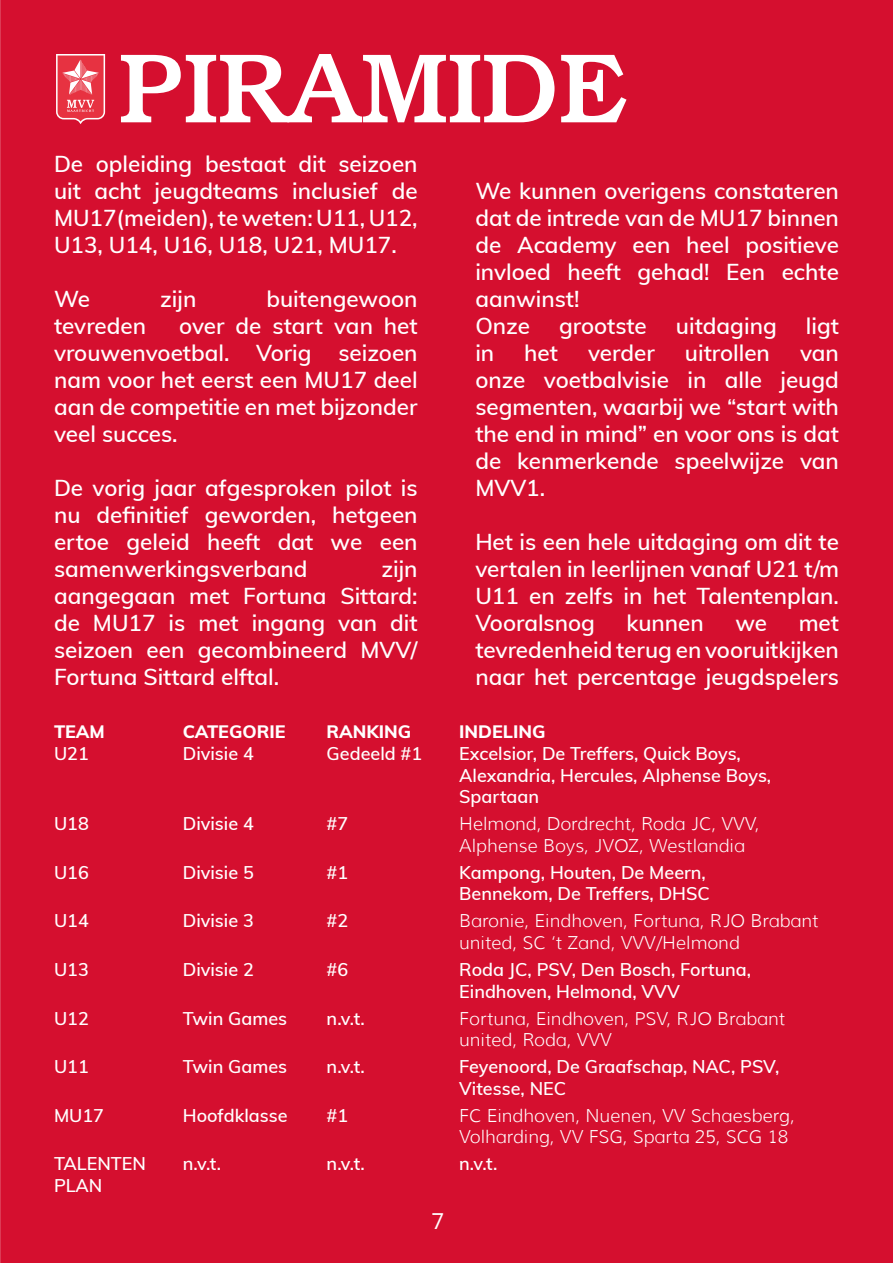
<style>
.page{position:relative;width:893px;height:1263px;background:#fff}
.page>*{position:absolute;margin:0;border:0;box-sizing:border-box;transform-origin:0 0}
.t1{font:500 99px "Bookman Std";color:#fff}
.t2{font:600 22.5px/27px "Muli";color:#fff;text-align:justify}
.t3{font:22.5px "Muli";color:#fff}
.t4{font:600 18px/21.6px "Muli";color:#fff}
.t5{font:300 18px/21.6px "Muli";color:#fff}
.t6{font:800 18px "Muli";color:#fff}
</style>
<div class="page">
<div style="left:1px;top:0;width:892px;height:1263px;background:#d50f2f"></div>
<svg style="left:56px;top:54px;width:49px;height:70px;background:#eb5e6b"></svg>
<svg style="left:0;top:0;width:1px;height:1263px"></svg>
<h1 class="t1" style="left:118px;top:30px;width:513px">PIRAMIDE</h1>
<p class="t2" style="left:54px;top:150px;width:365px">De opleiding bestaat dit seizoen uit acht jeugdteams inclusief de MU17(meiden), te weten: U11, U12, U13, U14, U16, U18, U21, MU17.</p>
<p class="t2" style="left:54px;top:285px;width:38px">We</p>
<p class="t2" style="left:160px;top:285px;width:38px">zijn</p>
<p class="t2" style="left:266px;top:285px;width:153px">buitengewoon</p>
<p class="t2" style="left:54px;top:312px;width:94px">tevreden</p>
<p class="t2" style="left:475px;top:177px;width:365px;text-align:left">We kunnen overigens constateren dat de intrede van de MU17 binnen de Academy een heel positieve invloed heeft gehad! Een echte aanwinst!<br>Onze</p>
<p class="t2" style="left:54px;top:312px;width:365px;text-indent:125px">over de start van het vrouwenvoetbal. Vorig seizoen nam voor het eerst een MU17 deel aan de competitie en met bijzonder veel succes.</p>
<p class="t2" style="left:54px;top:474px;width:365px">De vorig jaar afgesproken pilot is nu definitief geworden, hetgeen ertoe geleid heeft dat we een samenwerkingsverband</p>
<p class="t2" style="left:559px;top:312px;width:89px">grootste</p>
<p class="t2" style="left:676px;top:312px;width:102px">uitdaging</p>
<p class="t2" style="left:806px;top:312px;width:35px">ligt</p>
<p class="t2" style="left:475px;top:339px;width:20px">in</p>
<p class="t2" style="left:524px;top:339px;width:35px">het</p>
<p class="t2" style="left:588px;top:339px;width:68px">verder</p>
<p class="t2" style="left:685px;top:339px;width:87px">uitrollen</p>
<p class="t2" style="left:475px;top:339px;width:365px;text-indent:325px">van onze voetbalvisie in alle jeugd segmenten, waarbij we “start with the end in mind” en voor ons is dat de kenmerkende speelwijze van MVV1.</p>
<p class="t2" style="left:475px;top:528px;width:365px">Het is een hele uitdaging om dit te vertalen in leerlijnen vanaf U21 t/m U11 en zelfs in het Talentenplan.<br>Vooralsnog</p>
<p class="t2" style="left:54px;top:555px;width:365px;text-indent:327px">zijn aangegaan met Fortuna Sittard: de MU17 is met ingang van dit seizoen een gecombineerd MVV/ Fortuna Sittard elftal.</p>
<p class="t2" style="left:626px;top:609px;width:79px">kunnen</p>
<p class="t2" style="left:735px;top:609px;width:33px">we</p>
<p class="t2" style="left:475px;top:609px;width:365px;text-indent:323px">met tevredenheid terug en vooruitkijken naar het percentage jeugdspelers</p>
<p class="t6" style="left:54px;top:719px;width:52px">TEAM</p>
<p class="t4" style="left:54px;top:742px;width:36px">U21</p>
<p class="t4" style="left:54px;top:812px;width:36px">U18</p>
<p class="t4" style="left:54px;top:861px;width:36px">U16</p>
<p class="t4" style="left:54px;top:909px;width:36px">U14</p>
<p class="t4" style="left:54px;top:958px;width:36px">U13</p>
<p class="t4" style="left:54px;top:1006px;width:36px">U12</p>
<p class="t4" style="left:54px;top:1055px;width:36px">U11</p>
<p class="t4" style="left:54px;top:1104px;width:52px">MU17</p>
<p class="t4" style="left:54px;top:1152px;width:93px">TALENTEN<br>PLAN</p>
<p class="t6" style="left:183px;top:719px;width:104px">CATEGORIE</p>
<p class="t4" style="left:183px;top:742px;width:72px">Divisie 4</p>
<p class="t4" style="left:183px;top:812px;width:72px">Divisie 4</p>
<p class="t4" style="left:183px;top:861px;width:72px">Divisie 5</p>
<p class="t4" style="left:183px;top:909px;width:72px">Divisie 3</p>
<p class="t4" style="left:183px;top:958px;width:72px">Divisie 2</p>
<p class="t4" style="left:183px;top:1006px;width:106px">Twin Games</p>
<p class="t4" style="left:183px;top:1055px;width:106px">Twin Games</p>
<p class="t4" style="left:183px;top:1104px;width:106px">Hoofdklasse</p>
<p class="t4" style="left:183px;top:1152px;width:40px">n.v.t.</p>
<p class="t6" style="left:327px;top:719px;width:86px">RANKING</p>
<p class="t4" style="left:327px;top:742px;width:97px">Gedeeld #1</p>
<p class="t4" style="left:327px;top:812px;width:23px">#7</p>
<p class="t4" style="left:327px;top:861px;width:23px">#1</p>
<p class="t4" style="left:327px;top:909px;width:23px">#2</p>
<p class="t4" style="left:327px;top:958px;width:23px">#6</p>
<p class="t4" style="left:327px;top:1006px;width:40px">n.v.t.</p>
<p class="t4" style="left:327px;top:1055px;width:40px">n.v.t.</p>
<p class="t4" style="left:327px;top:1104px;width:23px">#1</p>
<p class="t4" style="left:327px;top:1152px;width:40px">n.v.t.</p>
<p class="t6" style="left:459px;top:719px;width:88px">INDELING</p>
<p class="t4" style="left:459px;top:742px;width:314px">Excelsior, De Treffers, Quick Boys,<br>Alexandria, Hercules, Alphense Boys,<br>Spartaan</p>
<p class="t5" style="left:459px;top:813px;width:302px">Helmond, Dordrecht, Roda JC, VVV,<br>Alphense Boys, JVOZ, Westlandia</p>
<p class="t4" style="left:459px;top:861px;width:252px">Kampong, Houten, De Meern,<br>Bennekom, De Treffers, DHSC</p>
<p class="t5" style="left:459px;top:910px;width:361px">Baronie, Eindhoven, Fortuna, RJO Brabant united, SC ‘t Zand, VVV/Helmond</p>
<p class="t4" style="left:459px;top:958px;width:294px">Roda JC, PSV, Den Bosch, Fortuna,<br>Eindhoven, Helmond, VVV</p>
<p class="t5" style="left:459px;top:1007px;width:327px">Fortuna, Eindhoven, PSV, RJO Brabant united, Roda, VVV</p>
<p class="t4" style="left:459px;top:1055px;width:322px">Feyenoord, De Graafschap, NAC, PSV,<br>Vitesse, NEC</p>
<p class="t5" style="left:459px;top:1105px;width:337px">FC Eindhoven, Nuenen, VV Schaesberg,<br>Volharding, VV FSG, Sparta 25, SCG 18</p>
<p class="t4" style="left:459px;top:1152px;width:40px">n.v.t.</p>
<p class="t3" style="left:431px;top:1208px;width:15px">7</p>
</div>
